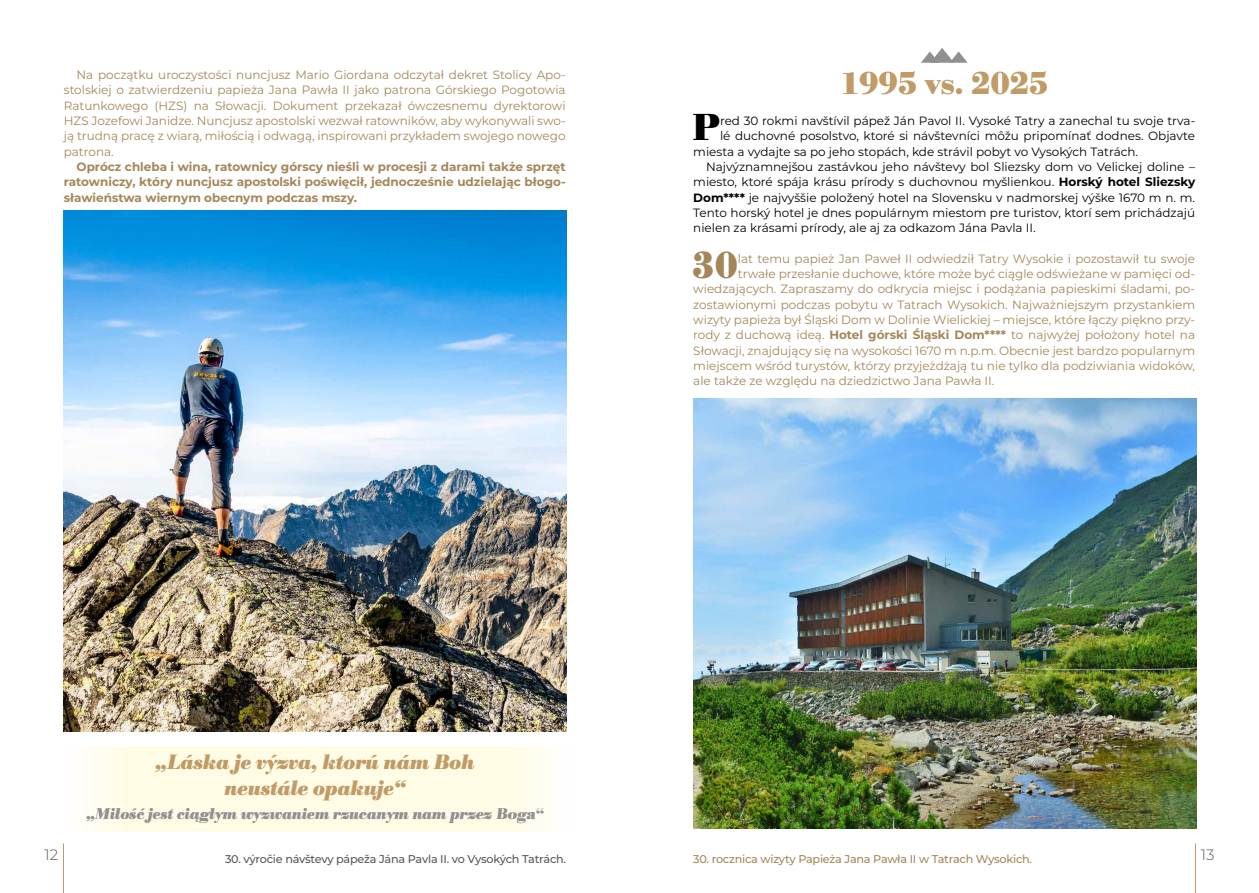
<style>
.page{position:relative;width:1259px;height:893px;background:#fff}
.page>*{position:absolute;margin:0;border:0;box-sizing:border-box;transform-origin:0 0}
.t1{font:700 39.15px "Bodoni Antiqua TOT";color:#a48659}
.t2{font:700 39.15px "Bodoni Antiqua TOT";color:#000}
.t3{font:700 33px "Bodoni Antiqua TOT";letter-spacing:-.01em;color:#c09b67}
.t4{font:italic 700 21.6px/26px "Bodoni Antiqua TOT";letter-spacing:-.02em;color:#c09b67;text-align:center}
.t5{font:italic 700 16.2px "Bodoni Antiqua TOT";letter-spacing:-.02em;color:#909090}
.t6{font:300 15px "Montserrat";color:#575756}
.t7{font:12px/15.3px "Montserrat";color:#a48659;text-align:justify}
.t8{font:12px "Montserrat";color:#000}
.t9{font:700 12px/15.3px "Montserrat";color:#a48659;text-align:justify}
.t10{font:500 11.25px "Montserrat";letter-spacing:-.02em;color:#575756}
.t11{font:500 11.25px "Montserrat";letter-spacing:-.02em;color:#a48659}
.s1{font-weight:700}
.s2{font-style:normal}
</style>
<div class="page">
<hr style="left:63px;top:843px;width:1px;height:50px;background:#c09b67">
<hr style="left:1195px;top:843px;width:1px;height:50px;background:#c09b67">
<svg style="left:89px;top:746px;width:457px;height:85px;fill:#fffce5"></svg>
<img style="left:693px;top:398px;width:503px;height:431px">
<svg style="left:921px;top:48px;width:46px;height:15px"></svg>
<img style="left:63px;top:211px;width:503px;height:520px">
<p class="t7" style="left:64px;top:67px;width:503px;text-indent:13px">Na początku uroczystości nuncjusz Mario Giordana odczytał dekret Stolicy Apo&shy;stolskiej o zatwierdzeniu papieża Jana Pawła II jako patrona Górskiego Pogotowia Ratunkowego (HZS) na Słowacji. Dokument przekazał ówczesnemu dyrektorowi HZS Jozefowi Janidze. Nuncjusz apostolski wezwał ratowników, aby wykonywali swo&shy;ją trudną pracę z wiarą, miłością i odwagą, inspirowani przykładem swojego nowego patrona.</p>
<p class="t9" style="left:64px;top:158px;width:503px;text-indent:13px">Oprócz chleba i wina, ratownicy górscy nieśli w procesji z darami także sprzęt ratowniczy, który nuncjusz apostolski poświęcił, jednocześnie udzielając błogo&shy;sławieństwa wiernym obecnym podczas mszy.</p>
<h2 class="t3" style="left:840px;top:65px;width:210px">1995 vs. 2025</h2>
<h1 class="t2" style="left:692px;top:105px;width:30px">P</h1>
<p class="t8" style="left:720px;top:113px;width:477px">red 30 rokmi navštívil pápež Ján Pavol II. Vysoké Tatry a zanechal tu svoje trva-</p>
<p class="t8" style="left:720px;top:128px;width:476px">lé duchovné posolstvo, ktoré si návštevníci môžu pripomínať dodnes. Objavte</p>
<p class="t8" style="left:693px;top:143px;width:446px">miesta a vydajte sa po jeho stopách, kde strávil pobyt vo Vysokých Tatrách.</p>
<p class="t8" style="left:706px;top:158px;width:491px">Najvýznamnejšou zastávkou jeho návštevy bol Sliezsky dom vo Velickej doline –</p>
<p class="t8" style="left:693px;top:174px;width:503px">miesto, ktoré spája krásu prírody s duchovnou myšlienkou. <span class="s1">Horský hotel Sliezsky</span></p>
<p class="t8" style="left:693px;top:189px;width:503px"><span class="s1">Dom****</span> je najvyššie položený hotel na Slovensku v nadmorskej výške 1670 m n. m.</p>
<p class="t8" style="left:693px;top:204px;width:503px">Tento horský hotel je dnes populárnym miestom pre turistov, ktorí sem prichádzajú</p>
<p class="t8" style="left:693px;top:220px;width:344px">nielen za krásami prírody, ale aj za odkazom Jána Pavla II.</p>
<h1 class="t1" style="left:691px;top:243px;width:48px">30</h1>
<p class="t7" style="left:738px;top:250px;width:459px">lat temu papież Jan Paweł II odwiedził Tatry Wysokie i pozostawił tu swoje</p>
<p class="t7" style="left:738px;top:266px;width:459px">trwałe przesłanie duchowe, które może być ciągle odświeżane w pamięci od-</p>
<p class="t7" style="left:693px;top:281px;width:503px">wiedzających. Zapraszamy do odkrycia miejsc i podążania papieskimi śladami, po-</p>
<p class="t7" style="left:693px;top:296px;width:503px">zostawionymi podczas pobytu w Tatrach Wysokich. Najważniejszym przystankiem</p>
<p class="t7" style="left:693px;top:312px;width:503px">wizyty papieża był Śląski Dom w Dolinie Wielickiej – miejsce, które łączy piękno przy-</p>
<p class="t7" style="left:693px;top:327px;width:503px">rody z duchową ideą. <span class="s1">Hotel górski Śląski Dom****</span> to najwyżej położony hotel na</p>
<p class="t7" style="left:693px;top:342px;width:503px">Słowacji, znajdujący się na wysokości 1670 m n.p.m. Obecnie jest bardzo popularnym</p>
<p class="t7" style="left:693px;top:358px;width:503px">miejscem wśród turystów, którzy przyjeżdżają tu nie tylko dla podziwiania widoków,</p>
<p class="t7" style="left:693px;top:373px;width:303px">ale także ze względu na dziedzictwo Jana Pawła II.</p>
<h3 class="t4" style="left:155px;top:750px;width:321px">„Láska je výzva, ktorú nám Boh neustále opakuje“</h3>
<h3 class="t5" style="left:86px;top:804px;width:461px">„Miłość jest ciągłym wyzwaniem rzucanym nam przez <span class="s2">Boga“</span></h3>
<p class="t6" style="left:44px;top:845px;width:15px">12</p>
<p class="t10" style="left:225px;top:851px;width:342px">30. výročie návštevy pápeža Jána Pavla II. vo Vysokých Tatrách.</p>
<p class="t11" style="left:693px;top:851px;width:340px">30. rocznica wizyty Papieża Jana Pawła II w Tatrach Wysokich.</p>
<p class="t6" style="left:1200px;top:845px;width:15px">13</p>
</div>
